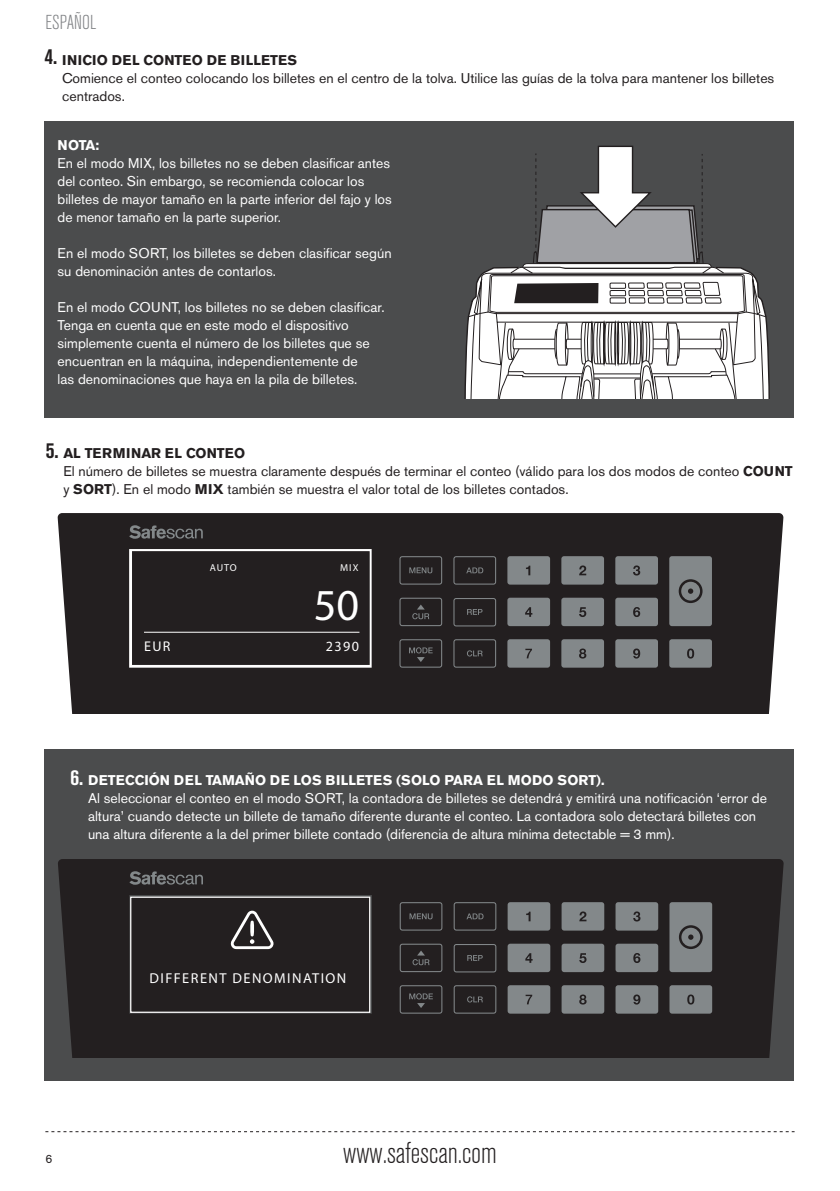
<style>
.page{position:relative;width:840px;height:1191px;background:#fff}
.page>*{position:absolute;margin:0;border:0;box-sizing:border-box;transform-origin:0 0}
.t1{font:44.4px "Myriad Pro";color:#fff}
.t2{font:300 condensed 30px "Akzidenz Grotesk BE";color:#231f20}
.t3{font:700 condensed 22px "Akzidenz Grotesk BE";color:#231f20}
.t4{font:700 condensed 22px "Akzidenz Grotesk BE";color:#fff}
.t5{font:300 condensed 20px "Akzidenz Grotesk BE";letter-spacing:.005em;color:#808285}
.t6{font:14.4px "Myriad Pro";letter-spacing:.1em;color:#fff}
.t7{font:14.2px "Myriad Pro";letter-spacing:.1em;color:#fff}
.t8{font:14px/18px "Akzidenz Grotesk BE";color:#fff}
.t9{font:14px/18px "Akzidenz Grotesk BE";color:#231f20}
.t10{font:700 14px "Akzidenz Grotesk BE";color:#fff}
.t11{font:700 14px "Akzidenz Grotesk BE";letter-spacing:.02em;color:#231f20}
.t12{font:12px "Akzidenz Grotesk BE";color:#231f20}
.t13{font:10px "SW Isop 3";letter-spacing:.1em;color:#fff}
.s1{font-weight:700}
</style>
<div class="page">
<svg style="left:45px;top:1131px;width:749px;height:1px"></svg>
<div style="left:45px;top:749px;width:748px;height:332px;background:#4b4c4d"></div>
<div style="left:45px;top:122px;width:748px;height:295px;background:#4b4c4d"></div>
<svg style="left:464px;top:315px;width:306px;height:83px"></svg>
<svg style="left:467px;top:145px;width:299px;height:253px"></svg>
<div style="left:58px;top:513px;width:725px;height:200px;background:#231f20"></div>
<svg style="left:129px;top:525px;width:74px;height:14px"></svg>
<svg style="left:399px;top:556px;width:43px;height:28px"></svg>
<svg style="left:453px;top:556px;width:43px;height:28px"></svg>
<svg style="left:453px;top:639px;width:43px;height:28px"></svg>
<div style="left:507px;top:556px;width:42px;height:28px;background:#83888a;border-radius:3px"></div>
<svg style="left:526px;top:565px;width:4px;height:10px"></svg>
<svg style="left:507px;top:597px;width:42px;height:29px"></svg>
<svg style="left:507px;top:639px;width:42px;height:28px"></svg>
<div style="left:561px;top:556px;width:42px;height:28px;background:#83888a;border-radius:3px"></div>
<div style="left:561px;top:639px;width:42px;height:28px;background:#83888a;border-radius:3px"></div>
<svg style="left:579px;top:565px;width:7px;height:10px"></svg>
<svg style="left:561px;top:597px;width:42px;height:29px"></svg>
<svg style="left:579px;top:648px;width:7px;height:10px"></svg>
<div style="left:615px;top:556px;width:42px;height:28px;background:#83888a;border-radius:3px"></div>
<svg style="left:633px;top:565px;width:7px;height:10px"></svg>
<svg style="left:615px;top:597px;width:42px;height:29px"></svg>
<svg style="left:615px;top:639px;width:42px;height:28px"></svg>
<div style="left:669px;top:556px;width:42px;height:70px;background:#83888a;border-radius:3px"></div>
<svg style="left:678px;top:579px;width:24px;height:24px"></svg>
<svg style="left:669px;top:639px;width:42px;height:28px"></svg>
<svg style="left:399px;top:597px;width:43px;height:29px"></svg>
<svg style="left:399px;top:639px;width:43px;height:28px"></svg>
<div style="left:131px;top:550px;width:239px;height:115px;background:#231f20"></div>
<div style="left:131px;top:550px;width:240px;height:116px;border:1px solid #fff"></div>
<hr style="left:144px;top:632px;width:215px;height:1px;background:#fff">
<svg style="left:453px;top:598px;width:43px;height:28px"></svg>
<div style="left:58px;top:859px;width:725px;height:199px;background:#231f20"></div>
<svg style="left:129px;top:871px;width:74px;height:13px"></svg>
<svg style="left:399px;top:902px;width:43px;height:28px"></svg>
<svg style="left:453px;top:902px;width:43px;height:28px"></svg>
<svg style="left:453px;top:985px;width:43px;height:28px"></svg>
<div style="left:507px;top:902px;width:43px;height:28px;background:#83888a;border-radius:3px"></div>
<svg style="left:526px;top:911px;width:4px;height:10px"></svg>
<svg style="left:507px;top:943px;width:43px;height:29px"></svg>
<svg style="left:507px;top:985px;width:43px;height:28px"></svg>
<div style="left:561px;top:902px;width:43px;height:28px;background:#83888a;border-radius:3px"></div>
<div style="left:561px;top:985px;width:43px;height:28px;background:#83888a;border-radius:3px"></div>
<svg style="left:579px;top:911px;width:7px;height:10px"></svg>
<svg style="left:561px;top:943px;width:43px;height:29px"></svg>
<svg style="left:579px;top:994px;width:7px;height:10px"></svg>
<div style="left:615px;top:902px;width:42px;height:28px;background:#83888a;border-radius:3px"></div>
<svg style="left:633px;top:911px;width:7px;height:10px"></svg>
<svg style="left:615px;top:943px;width:42px;height:29px"></svg>
<svg style="left:615px;top:985px;width:42px;height:28px"></svg>
<div style="left:669px;top:902px;width:42px;height:70px;background:#83888a;border-radius:3px"></div>
<svg style="left:679px;top:925px;width:23px;height:24px"></svg>
<svg style="left:669px;top:985px;width:42px;height:28px"></svg>
<svg style="left:399px;top:943px;width:43px;height:29px"></svg>
<svg style="left:399px;top:985px;width:43px;height:28px"></svg>
<svg style="left:453px;top:944px;width:43px;height:28px"></svg>
<div style="left:131px;top:897px;width:238px;height:115px;background:#231f20"></div>
<div style="left:130px;top:896px;width:240px;height:117px;border:1px solid #fff"></div>
<svg style="left:230px;top:910px;width:43px;height:39px"></svg>
<h3 class="t5" style="left:45px;top:12px;width:53px">ESPAÑOL</h3>
<h3 class="t3" style="left:44px;top:44px;width:14px">4.</h3>
<p class="t11" style="left:62px;top:52px;width:236px">INICIO DEL CONTEO DE BILLETES</p>
<p class="t9" style="left:62px;top:69px;width:713px">Comience el conteo colocando los billetes en el centro de la tolva. Utilice las guías de la tolva para mantener los billetes centrados.</p>
<p class="t10" style="left:58px;top:137px;width:43px">NOTA:</p>
<p class="t8" style="left:58px;top:154px;width:335px">En el modo MIX, los billetes no se deben clasificar antes del conteo. Sin embargo, se recomienda colocar los billetes de mayor tamaño en la parte inferior del fajo y los de menor tamaño en la parte superior.</p>
<p class="t8" style="left:58px;top:244px;width:335px">En el modo SORT, los billetes se deben clasificar según su denominación antes de contarlos.</p>
<p class="t8" style="left:58px;top:298px;width:328px">En el modo COUNT, los billetes no se deben clasificar.<br>Tenga en cuenta que en este modo el dispositivo simplemente cuenta el número de los billetes que se encuentran en la máquina, independientemente de<br>las denominaciones que haya en la pila de billetes.</p>
<p class="t7" style="left:144px;top:361px;width:28px">EUR</p>
<p class="t7" style="left:352px;top:361px;width:9px">0</p>
<h3 class="t3" style="left:46px;top:438px;width:14px">5.</h3>
<p class="t9" style="left:63px;top:444px;width:730px"><span class="s1">AL TERMINAR EL CONTEO<br></span>El número de billetes se muestra claramente después de terminar el conteo (válido para los dos modos de conteo <span class="s1">COUNT </span>y <span class="s1">SORT</span>). En el modo <span class="s1">MIX</span> también se muestra el valor total de los billetes contados.</p>
<p class="t13" style="left:210px;top:561px;width:29px">AUTO</p>
<p class="t13" style="left:340px;top:561px;width:20px">MIX</p>
<h1 class="t1" style="left:313px;top:578px;width:47px">50</h1>
<p class="t7" style="left:144px;top:637px;width:28px">EUR</p>
<p class="t7" style="left:325px;top:637px;width:35px">2390</p>
<h3 class="t4" style="left:70px;top:764px;width:14px">6.</h3>
<p class="t10" style="left:88px;top:771px;width:518px">DETECCIÓN DEL TAMAÑO DE LOS BILLETES (SOLO PARA EL MODO SORT).</p>
<p class="t8" style="left:88px;top:788px;width:680px">Al seleccionar el conteo en el modo SORT, la contadora de billetes se detendrá y emitirá una notificación ‘error de altura’ cuando detecte un billete de tamaño diferente durante el conteo. La contadora solo detectará billetes con una altura diferente a la del primer billete contado (diferencia de altura mínima detectable = 3 mm).</p>
<p class="t13" style="left:144px;top:827px;width:22px">DEN</p>
<p class="t13" style="left:242px;top:827px;width:20px">PCS</p>
<p class="t13" style="left:327px;top:827px;width:33px">VALUE</p>
<p class="t12" style="left:45px;top:1151px;width:8px">6</p>
<p class="t6" style="left:149px;top:969px;width:198px">DIFFERENT DENOMINATION</p>
<h2 class="t2" style="left:343px;top:1136px;width:155px">www.safescan.com</h2>
</div>
